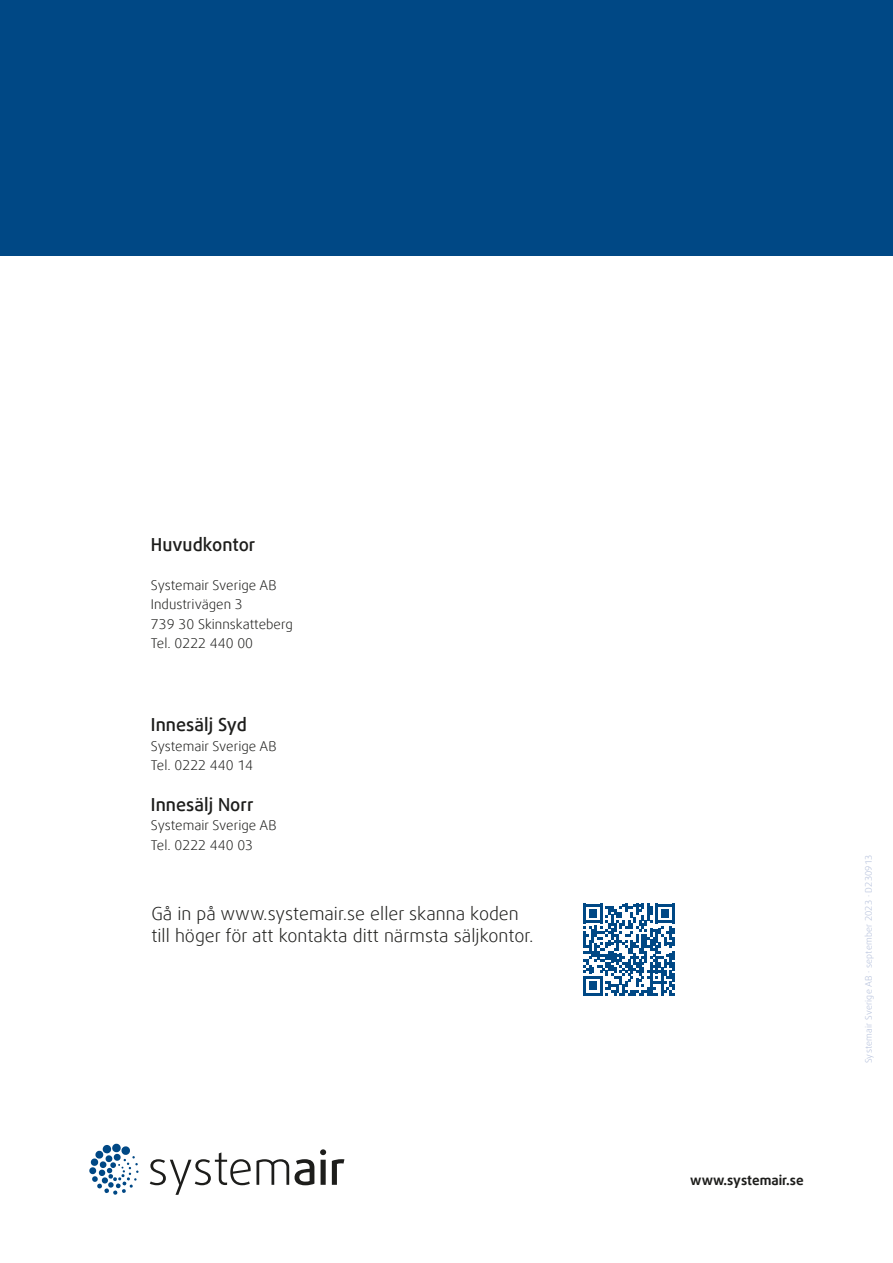
<style>
.page{position:relative;width:893px;height:1263px;background:#fff}
.page>*{position:absolute;margin:0;border:0;box-sizing:border-box;transform-origin:0 0}
.t1{font:300 18px/22.5px "Daxline Offc Pro";color:#1d1d1b}
.t2{font:500 18px "Daxline Offc Pro";color:#1d1d1b}
.t3{font:300 13.5px/19.5px "Daxline Offc Pro";color:#1d1d1b}
.t4{font:700 13.5px "Daxline Offc Pro";color:#1d1d1b}
.t5{font:300 9px "Daxline Offc Pro";letter-spacing:.025em;color:#b2beda}
</style>
<div class="page">
<svg style="left:150px;top:1149px;width:194px;height:46px"></svg>
<svg style="left:89px;top:1143px;width:50px;height:52px"></svg>
<div style="left:0;top:0;width:893px;height:255px;background:#004885"></div>
<svg style="left:583px;top:904px;width:92px;height:91px"></svg>
<h1 class="t2" style="left:151px;top:532px;width:106px">Huvudkontor</h1>
<p class="t3" style="left:151px;top:575px;width:143px">Systemair Sverige AB<br>Industrivägen 3<br>739 30 Skinnskatteberg<br>Tel. 0222 440 00</p>
<h1 class="t2" style="left:151px;top:713px;width:97px">Innesälj Syd</h1>
<p class="t3" style="left:151px;top:736px;width:127px">Systemair Sverige AB<br>Tel. 0222 440 14</p>
<h1 class="t2" style="left:151px;top:792px;width:104px">Innesälj Norr</h1>
<p class="t3" style="left:151px;top:816px;width:127px">Systemair Sverige AB<br>Tel. 0222 440 03</p>
<h1 class="t1" style="left:151px;top:902px;width:384px">Gå in på www.systemair.se eller skanna koden till höger för att kontakta ditt närmsta säljkontor.</h1>
<p class="t4" style="left:690px;top:1171px;width:115px">www.systemair.se</p>
<p class="t5" style="left:862px;top:1063px;width:210px;rotate:-90deg">Systemair Sverige AB · september 2023 · D230913</p>
</div>
